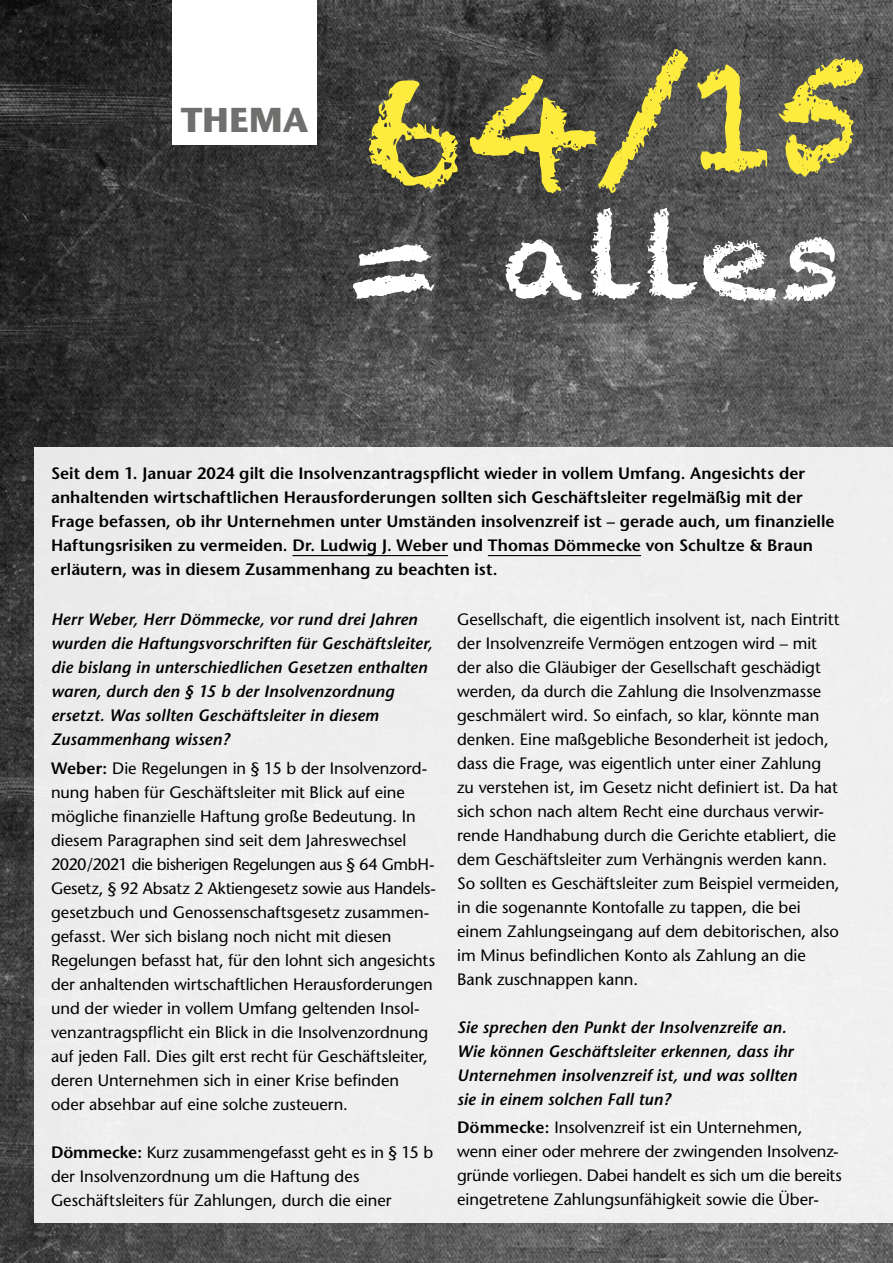
<style>
.page{position:relative;width:893px;height:1263px;background:#fff}
.page>*{position:absolute;margin:0;border:0;box-sizing:border-box;transform-origin:0 0}
.t1{font:150.45px "Chalkduster";color:#fdec3e}
.t2{font:112.5px "Chalkduster";letter-spacing:-.01em;color:#fff;scale:1.1 1}
.t3{font:700 34.5px "Stone Sans";color:#6f6f6e}
.t4{font:16.5px/24px "Stone Sans";color:#000}
.t5{font:600 16.5px/24px "Stone Sans";letter-spacing:.005em;color:#000}
.t6{font:italic 600 16.5px/24px "Stone Sans";letter-spacing:.01em;color:#000}
.s1{font-weight:600}
</style>
<div class="page">
<img style="left:0;top:0;width:893px;height:1263px">
<div style="left:34px;top:448px;width:859px;height:774px;background:#eee"></div>
<div style="left:172px;top:0;width:145px;height:145px;background:#fff"></div>
<hr style="left:292px;top:555px;width:156px;height:1px;background:#000">
<hr style="left:488px;top:555px;width:153px;height:1px;background:#000">
<h3 class="t3" style="left:181px;top:99px;width:129px">THEMA</h3>
<h1 class="t1" style="left:359px;top:44px;width:509px;rotate:-2deg">64/15</h1>
<h2 class="t2" style="left:350px;top:192px;width:448px">= alles</h2>
<p class="t5" style="left:51px;top:461px;width:785px">Seit dem 1. Januar 2024 gilt die I nsolvenzantragspflicht wieder in vollem Umfang. Angesichts der anhaltenden wirtschaftlichen Herausforderungen sollten sich Geschäftsleiter regelmäßig mit der Frage befassen, ob ihr Unternehmen unter Umständen insolvenzreif ist – gerade auch, um finanzielle Haftungsrisiken zu vermeiden. Dr. Ludwig J. Weber und Thomas Dömmecke von Schultze &amp; Braun erläutern, was in diesem Zusammenhang zu beachten ist.</p>
<p class="t6" style="left:51px;top:608px;width:383px">Herr Weber, Herr Dömmecke, vor rund drei Jahren wurden die Haftungsvorschriften für Geschäftsleiter, die bislang in unterschiedlichen Gesetzen enthalten waren, durch den § 15 b der Insolvenzordnung ersetzt. Was sollten Geschäftsleiter in diesem Zusammenhang wissen?</p>
<p class="t4" style="left:51px;top:756px;width:386px"><span class="s1">Weber:</span> Die Regelungen in § 15 b der Insolvenzord&shy;nung haben für Geschäftsleiter mit Blick auf eine mögliche finanzielle Haftung große Bedeutung. In diesem Paragraphen sind seit dem Jahreswechsel 2020/2021 die bisherigen Regelungen aus § 64 GmbH-Gesetz, § 92 Absatz 2 Aktiengesetz sowie aus Handels&shy;gesetzbuch und Genossenschaftsgesetz zusammen&shy;gefasst. Wer sich bislang noch nicht mit diesen Regelungen befasst hat, für den lohnt sich angesichts der anhaltenden wirtschaftlichen Herausforderungen und der wieder in vollem Umfang geltenden Insol&shy;venzantragspflicht ein Blick in die Insolvenzordnung auf jeden Fall. Dies gilt erst recht für Geschäftsleiter, deren Unternehmen sich in einer Krise befinden oder absehbar auf eine solche zusteuern.</p>
<p class="t4" style="left:51px;top:1140px;width:384px"><span class="s1">Dömmecke:</span> Kurz zusammengefasst geht es in § 15 b der Insolvenzordnung um die Haftung des<br>Geschäftsleiters für Zahlungen, durch die einer</p>
<p class="t4" style="left:457px;top:607px;width:384px">Gesellschaft, die eigentlich insolvent ist, nach Eintritt der Insolvenzreife Vermögen entzogen wird – mit der also die Gläubiger der Gesellschaft geschädigt werden, da durch die Zahlung die Insolvenzmasse geschmälert wird. So einfach, so klar, könnte man denken. Eine maßgebliche Besonderheit ist jedoch, dass die Frage, was eigentlich unter einer Zahlung zu verstehen ist, im Gesetz nicht definiert ist. Da hat sich schon nach altem Recht eine durchaus verwir&shy;rende Handhabung durch die Gerichte etabliert, die dem Geschäftsleiter zum Verhängnis werden kann.<br>So sollten es Geschäftsleiter zum Beispiel vermeiden, in die sogenannte Kontofalle zu tappen, die bei einem Zahlungseingang auf dem debitorischen, also im Minus befindlichen Konto als Zahlung an die Bank zuschnappen kann.</p>
<p class="t6" style="left:457px;top:1015px;width:341px">Sie sprechen den Punkt der Insolvenzreife an.<br>Wie können Geschäftsleiter erkennen, dass ihr Unternehmen insolvenzreif ist, und was sollten sie in einem solchen Fall tun?</p>
<p class="t4" style="left:457px;top:1115px;width:386px"><span class="s1">Dömmecke:</span> Insolvenzreif ist ein Unternehmen, wenn einer oder mehrere der zwingenden Insolvenz&shy;gründe vorliegen. Dabei handelt es sich um die bereits eingetretene Zahlungsunfähigkeit sowie die Über-</p>
</div>
